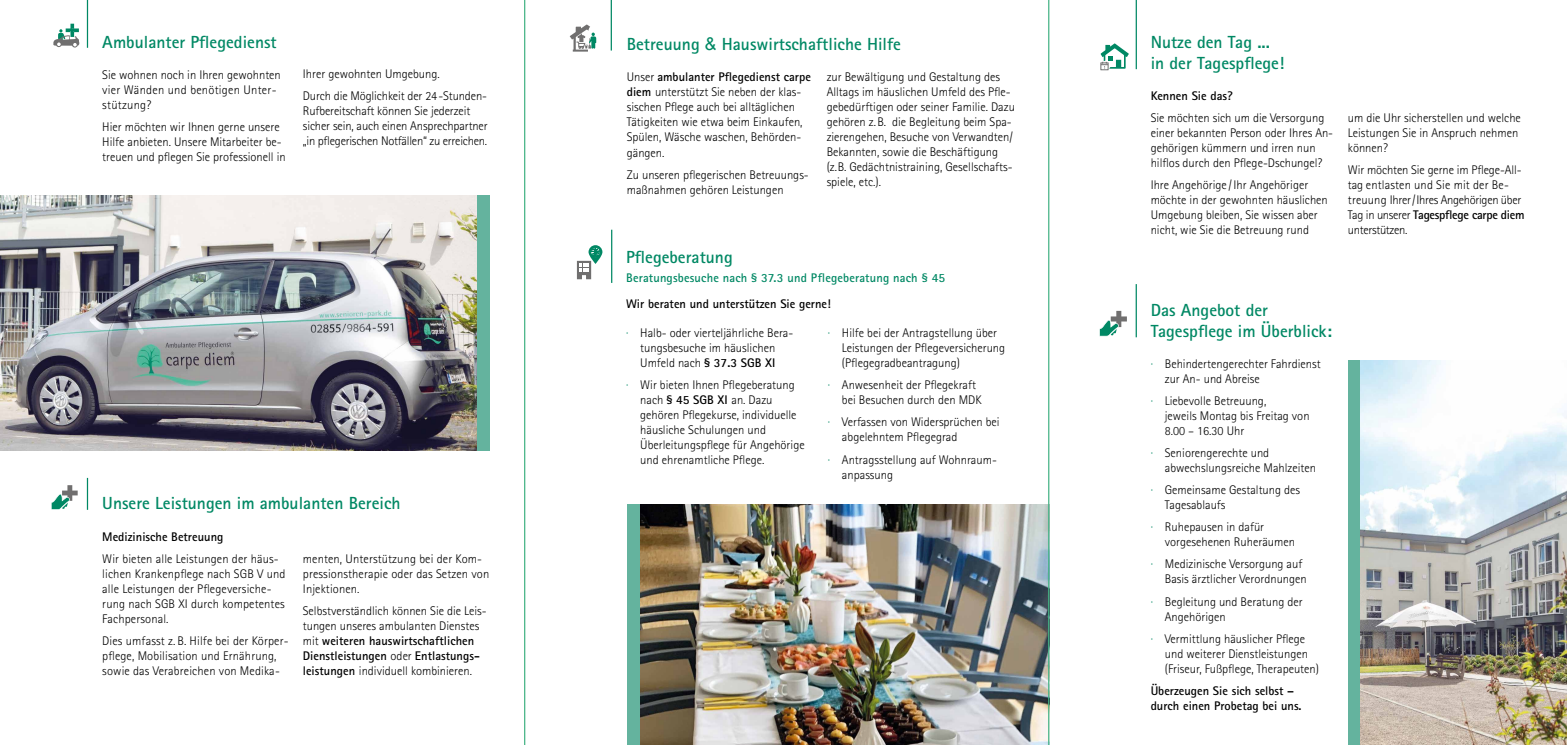
<style>
.page{position:relative;width:1567px;height:745px;background:#fff}
.page>*{position:absolute;margin:0;border:0;box-sizing:border-box;transform-origin:0 0}
.t1{font:700 17.5px/21px "Rotis Sans Serif Std";color:#008864}
.t2{font:300 12.5px/15px "Rotis Sans Serif Std";color:#000}
.t3{font:700 12.5px/15px "Rotis Sans Serif Std";color:#000}
.t4{font:300 12.5px/15px "Rotis Sans Serif Std";letter-spacing:.02em;color:#000}
.t5{font:700 12.5px "Rotis Sans Serif Std";letter-spacing:.01em;color:#008864}
.s1{font-weight:700}
.s2{font-family:"Arial";font-weight:400}
.s3{color:#008864}
</style>
<div class="page">
<hr style="left:87px;top:0;width:1px;height:48px;background:#008864">
<svg style="left:53px;top:24px;width:26px;height:24px"></svg>
<div style="left:1347px;top:360px;width:219px;height:384px;background:#64b39e"></div>
<img style="left:0;top:195px;width:477px;height:255px">
<img style="left:1360px;top:360px;width:206px;height:384px">
<img style="left:639px;top:504px;width:409px;height:240px">
<hr style="left:1135px;top:0;width:1px;height:69px;background:#008864">
<div style="left:1100px;top:63px;width:8px;height:7px;border:1px solid #706f6f"></div>
<svg style="left:1100px;top:43px;width:28px;height:26px"></svg>
<hr style="left:1135px;top:284px;width:1px;height:53px;background:#008864">
<svg style="left:1099px;top:311px;width:27px;height:25px"></svg>
<hr style="left:87px;top:477px;width:1px;height:32px;background:#008864">
<svg style="left:51px;top:485px;width:27px;height:24px"></svg>
<hr style="left:611px;top:229px;width:1px;height:54px;background:#008864">
<svg style="left:588px;top:245px;width:14px;height:19px"></svg>
<svg style="left:577px;top:247px;width:23px;height:32px"></svg>
<hr style="left:610px;top:0;width:2px;height:50px;background:#008864">
<svg style="left:569px;top:24px;width:27px;height:28px"></svg>
<div style="left:477px;top:195px;width:12px;height:255px;background:#64b39e"></div>
<div style="left:627px;top:504px;width:12px;height:240px;background:#64b39e"></div>
<hr style="left:524px;top:0;width:1px;height:744px;background:#45b385">
<hr style="left:1048px;top:0;width:1px;height:744px;background:#45b385">
<h1 class="t1" style="left:102px;top:31px;width:176px">Ambulanter Pflegedienst</h1>
<p class="t4" style="left:102px;top:67px;width:180px">Sie wohnen noch in Ihren gewohnten vier Wänden und benötigen Unter&shy;stützung?</p>
<p class="t2" style="left:102px;top:119px;width:185px">Hier möchten wir Ihnen gerne unsere<br>Hilfe anbieten. Unsere Mitarbeiter be&shy;treuen und pflegen Sie professionell in</p>
<p class="t2" style="left:303px;top:63px;width:186px;line-height:22.1px">Ihrer gewohnten Umgebung.<br>Durch die Möglichkeit der 24 -Stunden-</p>
<p class="t2" style="left:303px;top:103px;width:186px">Rufbereitschaft können Sie jederzeit sicher sein, auch einen Ansprechpartner „in pflegerischen Notfällen“ zu erreichen.</p>
<h1 class="t1" style="left:102px;top:492px;width:300px">Unsere Leistungen im ambulanten Bereich</h1>
<p class="t3" style="left:102px;top:528px;width:123px">Medizinische Betreuung</p>
<p class="t2" style="left:102px;top:551px;width:185px">Wir bieten alle Leistungen der häus&shy;lichen Krankenpflege nach SGB V und alle Leistungen der Pflegeversiche&shy;rung nach SGB XI durch kompetentes<br>Fachpersonal.</p>
<p class="t2" style="left:102px;top:633px;width:188px">Dies umfasst z. B. Hilfe bei der Körper&shy;pflege, Mobilisation und Ernährung, sowie das Verabreichen von Medika-</p>
<p class="t2" style="left:303px;top:551px;width:188px">menten, Unterstützung bei der Kom&shy;pressionstherapie oder das Setzen von<br>Injektionen.</p>
<p class="t2" style="left:303px;top:603px;width:185px">Selbstverständlich können Sie die Leis&shy;tungen unseres ambulanten Dienstes mit <span class="s1">weiteren hauswirtschaftlichen Dienstleistungen</span> oder <span class="s1">Entlastungs&shy;leistungen</span> individuell kombinieren.</p>
<h1 class="t1" style="left:626px;top:34px;width:276px">Betreuung <span class="s2">&amp;</span> Hauswirtschaftliche Hilfe</h1>
<p class="t2" style="left:626px;top:70px;width:186px">Unser <span class="s1">ambulanter Pflegedienst carpe diem</span> unterstützt Sie neben der klas&shy;sischen Pflege auch bei alltäglichen<br>Tätigkeiten wie etwa beim Einkaufen,<br>Spülen, Wäsche waschen, Behörden&shy;gängen.</p>
<p class="t2" style="left:626px;top:167px;width:183px">Zu unseren pflegerischen Betreuungs&shy;maßnahmen gehören Leistungen</p>
<p class="t2" style="left:826px;top:70px;width:190px">zur Bewältigung und Gestaltung des Alltags im häuslichen Umfeld des Pfle&shy;gebedürftigen oder seiner Familie. Dazu gehören z. B. die Begleitung beim Spa&shy;zierengehen, Besuche von Verwandten/ Bekannten, sowie die Beschäftigung<br>(z. B. Gedächtnistraining, Gesellschafts&shy;spiele, etc.).</p>
<h1 class="t1" style="left:626px;top:246px;width:108px">Pflegeberatung</h1>
<p class="t5" style="left:626px;top:270px;width:320px">Beratungsbesuche nach § 37.3 und Pflegeberatung nach § 45</p>
<p class="t3" style="left:626px;top:296px;width:206px">Wir beraten und unterstützen Sie gerne!</p>
<p class="t2" style="left:626px;top:325px;width:169px;text-align:center"><span class="s3">·</span> Halb- oder vierteljährliche Bera&shy;tungsbesuche im häuslichen<br>Umfeld nach <span class="s1">§ 37.3 SGB XI</span></p>
<p class="t2" style="left:640px;top:377px;width:166px;text-indent:-14px"><span class="s3">·</span> Wir bieten Ihnen Pflegeberatung nach <span class="s1">§ 45 SGB XI</span> an. Dazu gehören Pflegekurse, individuelle häusliche Schulungen und<br>Überleitungspflege für Angehörige und ehrenamtliche Pflege.</p>
<p class="t2" style="left:842px;top:325px;width:165px;text-indent:-14px"><span class="s3">·</span> Hilfe bei der Antragstellung über<br>Leistungen der Pflegeversicherung (Pflegegradbeantragung)</p>
<p class="t2" style="left:842px;top:377px;width:141px;text-indent:-14px"><span class="s3">·</span> Anwesenheit der Pflegekraft bei Besuchen durch den MDK</p>
<p class="t2" style="left:842px;top:414px;width:159px;text-indent:-14px"><span class="s3">·</span> Verfassen von Widersprüchen bei abgelehntem Pflegegrad</p>
<p class="t2" style="left:842px;top:452px;width:156px;text-indent:-14px"><span class="s3">·</span> Antragsstellung auf Wohnraum&shy;anpassung</p>
<h1 class="t1" style="left:1150px;top:31px;width:135px">Nutze den Tag ... in der Tagespflege!</h1>
<p class="t3" style="left:1150px;top:88px;width:83px">Kennen Sie das?</p>
<p class="t2" style="left:1150px;top:110px;width:184px">Sie möchten sich um die Versorgung einer bekannten Person oder Ihres An&shy;gehörigen kümmern und irren nun hilflos durch den Pflege-Dschungel?</p>
<p class="t2" style="left:1150px;top:177px;width:179px">Ihre Angehörige/Ihr Angehöriger möchte in der gewohnten häuslichen Umgebung bleiben, Sie wissen aber nicht, wie Sie die Betreuung rund</p>
<p class="t2" style="left:1347px;top:110px;width:174px">um die Uhr sicherstellen und welche<br>Leistungen Sie in Anspruch nehmen können?</p>
<p class="t2" style="left:1347px;top:162px;width:178px">Wir möchten Sie gerne im Pflege-All&shy;tag entlasten und Sie mit der Be&shy;treuung Ihrer/Ihres Angehörigen über<br>Tag in unserer <span class="s1">Tagespflege carpe diem </span>unterstützen.</p>
<h1 class="t1" style="left:1150px;top:299px;width:183px">Das Angebot der<br>Tagespflege im Überblick:</h1>
<p class="t2" style="left:1164px;top:356px;width:157px;text-indent:-14px"><span class="s3">·</span> Behindertengerechter Fahrdienst zur An- und Abreise</p>
<p class="t2" style="left:1164px;top:393px;width:146px;text-indent:-14px"><span class="s3">·</span> Liebevolle Betreuung,<br>jeweils Montag bis Freitag von<br>8.00 – 16.30 Uhr</p>
<p class="t2" style="left:1164px;top:445px;width:153px;text-indent:-14px"><span class="s3">·</span> Seniorengerechte und abwechslungsreiche Mahlzeiten</p>
<p class="t2" style="left:1164px;top:482px;width:137px;text-indent:-14px"><span class="s3">·</span> Gemeinsame Gestaltung des<br>Tagesablaufs</p>
<p class="t2" style="left:1164px;top:519px;width:132px;text-indent:-14px"><span class="s3">·</span> Ruhepausen in dafür vorgesehenen Ruheräumen</p>
<p class="t2" style="left:1164px;top:556px;width:143px;text-indent:-14px"><span class="s3">·</span> Medizinische Versorgung auf<br>Basis ärztlicher Verordnungen</p>
<p class="t2" style="left:1164px;top:593px;width:139px;text-indent:-14px"><span class="s3">·</span> Begleitung und Beratung der<br>Angehörigen</p>
<p class="t2" style="left:1164px;top:630px;width:156px;text-indent:-14px"><span class="s3">·</span> Vermittlung häuslicher Pflege und weiterer Dienstleistungen (Friseur, Fußpflege, Therapeuten)</p>
<p class="t3" style="left:1150px;top:682px;width:152px">Überzeugen Sie sich selbst – durch einen Probetag bei uns.</p>
</div>
